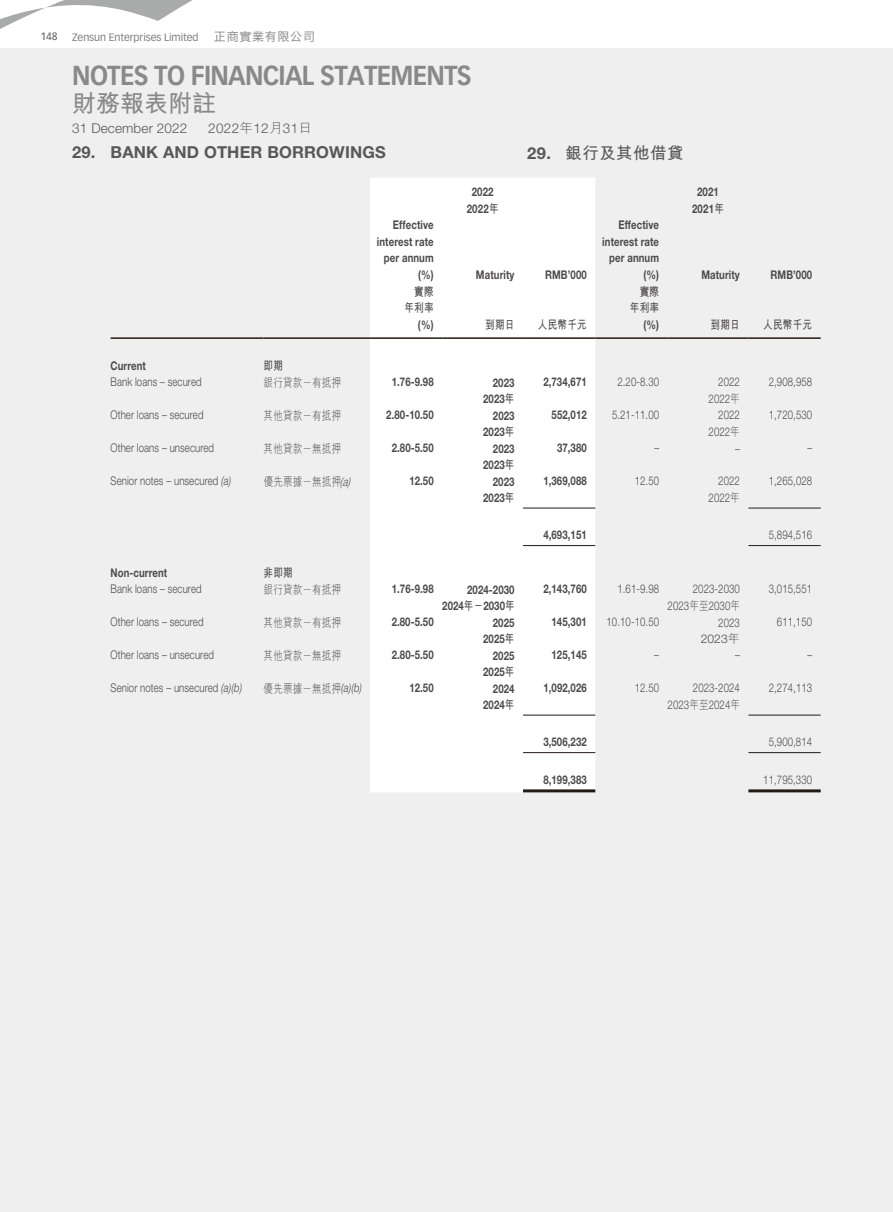
<style>
.page{position:relative;width:893px;height:1212px;background:#fff}
.page>*{position:absolute;margin:0;border:0;box-sizing:border-box;transform-origin:0 0}
.t1{font:700 27px "Vectora LT Std";letter-spacing:-.03em;color:#898989;scale:.9 1}
.t2{font:700 24px "M Hei HK";color:#898989}
.t3{font:700 16.5px "Helvetica Neue LT Std";letter-spacing:.01em;color:#595857}
.t4{font:700 16.5px "M Hei HK";letter-spacing:.025em;color:#595857}
.t5{font:300 13.5px "Helvetica Neue LT Std";letter-spacing:.01em;color:#595857}
.t6{font:700 12px/16.5px "Helvetica Neue LT Std";letter-spacing:.01em;color:#4d4a4a;text-align:right;scale:.8 1}
.t7{font:300 12px/16.5px "Helvetica Neue LT Std";letter-spacing:.01em;color:#4d4a4a;text-align:right;scale:.8 1}
.t8{font:300 12px "M Hei HK";letter-spacing:.01em;color:#4d4a4a;scale:.8 1}
.t9{font:700 12px/16.5px "M Hei HK";letter-spacing:.025em;color:#4d4a4a;text-align:right;scale:.8 1}
.t10{font:12px "Hiragino Sans GB W3";letter-spacing:.06em;color:#7e7e7e}
.t11{font:10.5px "Vectora LT Std";letter-spacing:-.01em;color:#7e7e7e}
.t12{font:10.5px "Vectora LT Std";color:#595857}
.s1{font-family:"M Hei HK"}
.s2{font-family:"Helvetica Neue LT Std"}
.s3{font-style:italic}
.s4{font-family:"Helvetica Neue LT Std";font-style:italic}
</style>
<div class="page">
<div style="left:0;top:49px;width:893px;height:1163px;background:#efeff0"></div>
<svg style="left:0;top:0;width:206px;height:49px"></svg>
<div style="left:370px;top:178px;width:225px;height:614px;background:#fff"></div>
<hr style="left:111px;top:337px;width:153px;height:2px;background:#231916">
<hr style="left:264px;top:337px;width:106px;height:2px;background:#231916">
<hr style="left:370px;top:337px;width:72px;height:2px;background:#231916">
<hr style="left:442px;top:337px;width:81px;height:2px;background:#231916">
<hr style="left:523px;top:337px;width:72px;height:2px;background:#231916">
<hr style="left:595px;top:337px;width:73px;height:2px;background:#231916">
<hr style="left:668px;top:337px;width:80px;height:2px;background:#231916">
<hr style="left:748px;top:337px;width:73px;height:2px;background:#231916">
<hr style="left:523px;top:508px;width:72px;height:1px;background:#231916">
<hr style="left:748px;top:508px;width:73px;height:1px;background:#231916">
<hr style="left:523px;top:545px;width:72px;height:1px;background:#231916">
<hr style="left:748px;top:545px;width:73px;height:1px;background:#231916">
<hr style="left:523px;top:715px;width:72px;height:1px;background:#231916">
<hr style="left:748px;top:715px;width:73px;height:1px;background:#231916">
<hr style="left:523px;top:752px;width:72px;height:1px;background:#231916">
<hr style="left:748px;top:752px;width:73px;height:1px;background:#231916">
<hr style="left:523px;top:789px;width:72px;height:3px;background:#231916">
<hr style="left:748px;top:789px;width:73px;height:3px;background:#231916">
<p class="t12" style="left:40px;top:30px;width:19px">148</p>
<p class="t11" style="left:72px;top:31px;width:128px">Zensun Enterprises Limited</p>
<p class="t10" style="left:214px;top:29px;width:103px">正商實業有限公司</p>
<h1 class="t1" style="left:72px;top:59px;width:445px">NOTES TO FINANCIAL STATEMENTS</h1>
<h2 class="t2" style="left:72px;top:85px;width:145px">財務報表附註</h2>
<p class="t5" style="left:72px;top:120px;width:117px">31 December 2022</p>
<p class="t5" style="left:208px;top:120px;width:105px">2022<span class="s1">年</span>12<span class="s1">月</span>31<span class="s1">日</span></p>
<h3 class="t3" style="left:72px;top:142px;width:315px">29. BANK AND OTHER BORROWINGS</h3>
<h3 class="t4" style="left:527px;top:141px;width:158px"><span class="s2">29.</span> 銀行及其他借貸</h3>
<p class="t6" style="left:377px;top:216px;width:72px">Effective interest rate per annum (%)</p>
<p class="t6" style="left:472px;top:183px;width:29px">2022</p>
<p class="t6" style="left:697px;top:183px;width:29px">2021</p>
<p class="t6" style="left:467px;top:201px;width:41px">2022<span class="s1">年</span></p>
<p class="t6" style="left:692px;top:201px;width:41px">2021<span class="s1">年</span></p>
<p class="t6" style="left:476px;top:266px;width:50px">Maturity</p>
<p class="t6" style="left:545px;top:266px;width:54px">RMB’000</p>
<p class="t6" style="left:602px;top:216px;width:72px">Effective interest rate per annum (%)</p>
<p class="t6" style="left:701px;top:266px;width:50px">Maturity</p>
<p class="t6" style="left:770px;top:266px;width:54px">RMB’000</p>
<p class="t9" style="left:404px;top:282px;width:38px">實際年利率</p>
<p class="t6" style="left:418px;top:316px;width:21px">(%)</p>
<p class="t9" style="left:485px;top:315px;width:38px">到期日</p>
<p class="t9" style="left:538px;top:315px;width:63px">人民幣千元</p>
<p class="t9" style="left:630px;top:282px;width:38px">實際年利率</p>
<p class="t6" style="left:643px;top:316px;width:21px">(%)</p>
<p class="t9" style="left:711px;top:315px;width:38px">到期日</p>
<p class="t9" style="left:763px;top:315px;width:63px">人民幣千元</p>
<p class="t6" style="left:111px;top:357px;width:46px">Current</p>
<p class="t9" style="left:264px;top:357px;width:26px">即期</p>
<p class="t7" style="left:111px;top:374px;width:115px">Bank loans – secured</p>
<p class="t8" style="left:264px;top:374px;width:98px">銀行貸款－有抵押</p>
<p class="t6" style="left:392px;top:374px;width:54px">1.76-9.98</p>
<p class="t6" style="left:483px;top:374px;width:41px">2023<br>2023<span class="s1">年</span></p>
<p class="t6" style="left:543px;top:374px;width:56px">2,734,671</p>
<p class="t7" style="left:617px;top:374px;width:54px">2.20-8.30</p>
<p class="t7" style="left:709px;top:374px;width:41px">2022<br>2022<span class="s1">年</span></p>
<p class="t7" style="left:769px;top:374px;width:56px">2,908,958</p>
<p class="t7" style="left:111px;top:407px;width:118px">Other loans – secured</p>
<p class="t8" style="left:264px;top:407px;width:98px">其他貸款－有抵押</p>
<p class="t6" style="left:386px;top:407px;width:61px">2.80-10.50</p>
<p class="t6" style="left:483px;top:407px;width:41px">2023<br>2023<span class="s1">年</span></p>
<p class="t6" style="left:552px;top:407px;width:46px">552,012</p>
<p class="t7" style="left:612px;top:407px;width:60px">5.21-11.00</p>
<p class="t7" style="left:709px;top:407px;width:41px">2022<br>2022<span class="s1">年</span></p>
<p class="t7" style="left:769px;top:407px;width:56px">1,720,530</p>
<p class="t7" style="left:111px;top:440px;width:131px">Other loans – unsecured</p>
<p class="t8" style="left:264px;top:440px;width:98px">其他貸款－無抵押</p>
<p class="t6" style="left:392px;top:440px;width:54px">2.80-5.50</p>
<p class="t6" style="left:483px;top:440px;width:41px">2023<br>2023<span class="s1">年</span></p>
<p class="t6" style="left:557px;top:440px;width:39px">37,380</p>
<p class="t7" style="left:654px;top:440px;width:8px">–</p>
<p class="t7" style="left:807px;top:440px;width:8px">–</p>
<p class="t7" style="left:735px;top:440px;width:8px">–</p>
<p class="t7" style="left:111px;top:473px;width:153px">Senior notes – unsecured <span class="s3">(a)</span></p>
<p class="t8" style="left:264px;top:473px;width:111px">優先票據－無抵押<span class="s4">(a)</span></p>
<p class="t6" style="left:409px;top:473px;width:32px">12.50</p>
<p class="t6" style="left:483px;top:473px;width:41px">2023<br>2023<span class="s1">年</span></p>
<p class="t6" style="left:543px;top:473px;width:56px">1,369,088</p>
<p class="t7" style="left:635px;top:473px;width:32px">12.50</p>
<p class="t7" style="left:709px;top:473px;width:41px">2022<br>2022<span class="s1">年</span></p>
<p class="t7" style="left:769px;top:473px;width:56px">1,265,028</p>
<p class="t6" style="left:543px;top:527px;width:56px">4,693,151</p>
<p class="t7" style="left:769px;top:527px;width:56px">5,894,516</p>
<p class="t6" style="left:111px;top:564px;width:72px">Non-current</p>
<p class="t9" style="left:264px;top:564px;width:38px">非即期</p>
<p class="t7" style="left:111px;top:581px;width:115px">Bank loans – secured</p>
<p class="t8" style="left:264px;top:581px;width:98px">銀行貸款－有抵押</p>
<p class="t6" style="left:392px;top:581px;width:54px">1.76-9.98</p>
<p class="t6" style="left:442px;top:581px;width:92px">2024-2030<br>2024<span class="s1">年－</span>2030<span class="s1">年</span></p>
<p class="t6" style="left:543px;top:581px;width:56px">2,143,760</p>
<p class="t7" style="left:617px;top:581px;width:54px">1.61-9.98</p>
<p class="t7" style="left:668px;top:581px;width:92px">2023-2030<br>2023<span class="s1">年至</span>2030<span class="s1">年</span></p>
<p class="t7" style="left:769px;top:581px;width:56px">3,015,551</p>
<p class="t7" style="left:111px;top:614px;width:118px">Other loans – secured</p>
<p class="t8" style="left:264px;top:614px;width:98px">其他貸款－有抵押</p>
<p class="t6" style="left:392px;top:614px;width:54px">2.80-5.50</p>
<p class="t6" style="left:483px;top:614px;width:41px">2025<br>2025<span class="s1">年</span></p>
<p class="t6" style="left:551px;top:614px;width:46px">145,301</p>
<p class="t7" style="left:607px;top:614px;width:67px">10.10-10.50</p>
<p class="t7" style="left:701px;top:614px;width:50px">2023<br>2023<span class="s1">年</span></p>
<p class="t7" style="left:777px;top:614px;width:46px">611,150</p>
<p class="t7" style="left:111px;top:647px;width:131px">Other loans – unsecured</p>
<p class="t8" style="left:264px;top:647px;width:98px">其他貸款－無抵押</p>
<p class="t6" style="left:392px;top:647px;width:54px">2.80-5.50</p>
<p class="t6" style="left:483px;top:647px;width:41px">2025<br>2025<span class="s1">年</span></p>
<p class="t6" style="left:552px;top:647px;width:46px">125,145</p>
<p class="t7" style="left:654px;top:647px;width:8px">–</p>
<p class="t7" style="left:735px;top:647px;width:8px">–</p>
<p class="t7" style="left:807px;top:647px;width:8px">–</p>
<p class="t7" style="left:111px;top:680px;width:166px">Senior notes – unsecured <span class="s3">(a)(b)</span></p>
<p class="t8" style="left:264px;top:680px;width:125px">優先票據－無抵押<span class="s4">(a)(b)</span></p>
<p class="t6" style="left:409px;top:680px;width:32px">12.50</p>
<p class="t6" style="left:483px;top:680px;width:41px">2024<br>2024<span class="s1">年</span></p>
<p class="t6" style="left:543px;top:680px;width:56px">1,092,026</p>
<p class="t7" style="left:635px;top:680px;width:32px">12.50</p>
<p class="t7" style="left:668px;top:680px;width:92px">2023-2024<br>2023<span class="s1">年至</span>2024<span class="s1">年</span></p>
<p class="t7" style="left:769px;top:680px;width:56px">2,274,113</p>
<p class="t6" style="left:543px;top:734px;width:56px">3,506,232</p>
<p class="t7" style="left:769px;top:734px;width:56px">5,900,814</p>
<p class="t6" style="left:543px;top:771px;width:56px">8,199,383</p>
<p class="t7" style="left:763px;top:771px;width:63px">11,795,330</p>
</div>
